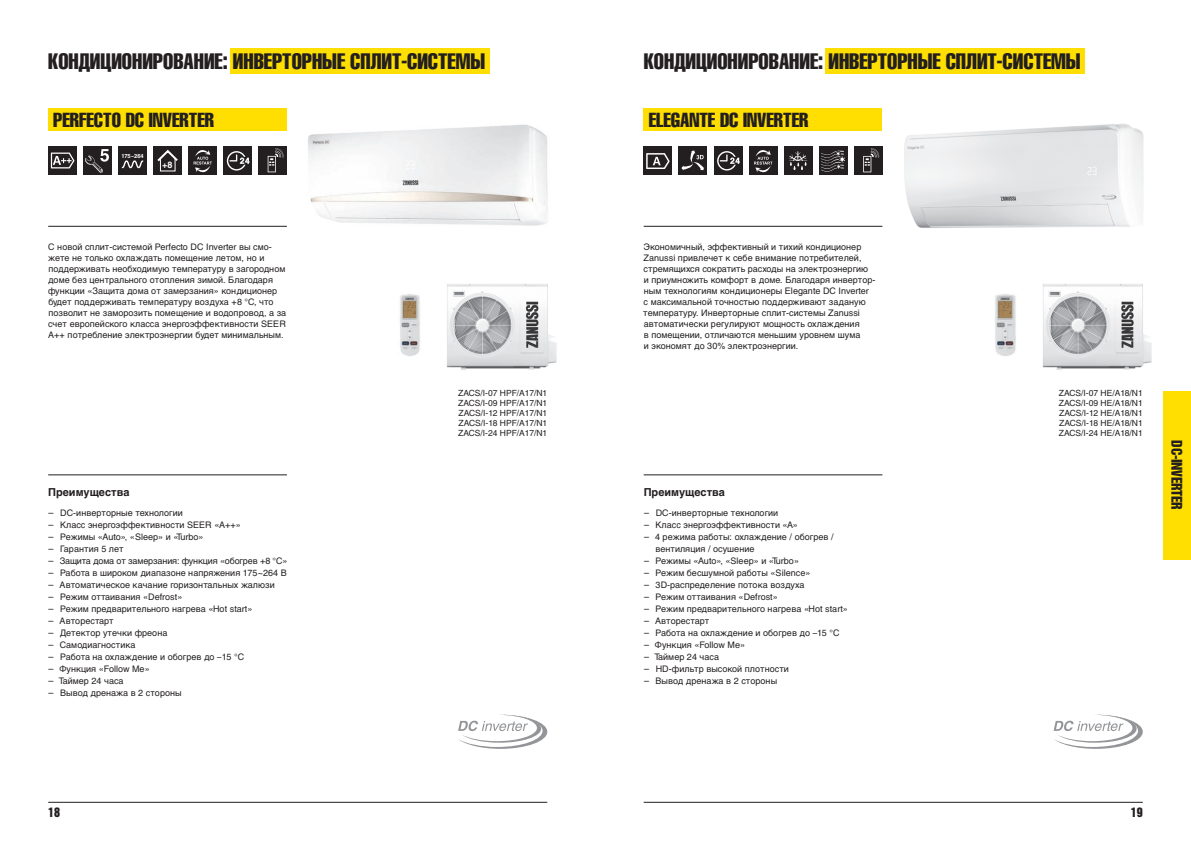
<style>
.page{position:relative;width:1191px;height:842px;background:#fff}
.page>*{position:absolute;margin:0;border:0;box-sizing:border-box;transform-origin:0 0}
.t1{font:extra-condensed 22px "Helvetica LTCYR";color:#231f20}
.t2{font:extra-condensed 20px "Helvetica LTCYR";color:#231f20}
.t3{font:13.5px "Helvetica Inserat LTCYR";color:#231f20}
.t4{font:12px "Helvetica Inserat LTCYR";color:#231f20}
.t5{font:700 11px "Helvetica LTCYR";color:#231f20}
.t6{font:9px/11px "Helvetica LTCYR";letter-spacing:.005em;color:#231f20}
.t7{font:9px "Helvetica LTCYR";letter-spacing:-.015em;color:#231f20}
.t8{font:700 9px "Helvetica LTCYR";color:#fff}
.t9{font:8.5px/10px "Helvetica LTCYR";letter-spacing:-.04em;color:#231f20;text-align:justify}
.t10{font:700 5.7px "Helvetica LTCYR";color:#fff}
.s1{font-size:10px}
</style>
<div class="page">
<hr style="left:48px;top:802px;width:499px;height:1px;background:#231f20">
<div style="left:230px;top:48px;width:259px;height:26px;background:#ffdf01"></div>
<hr style="left:48px;top:474px;width:239px;height:1px;background:#231f20">
<hr style="left:48px;top:226px;width:239px;height:1px;background:#231f20">
<img style="left:400px;top:294px;width:20px;height:62px">
<img style="left:447px;top:284px;width:110px;height:86px">
<div style="left:48px;top:108px;width:238px;height:23px;background:#ffdf01"></div>
<svg style="left:458px;top:715px;width:89px;height:34px"></svg>
<div style="left:83px;top:147px;width:29px;height:28px;background:#231f20"></div>
<svg style="left:85px;top:149px;width:24px;height:24px"></svg>
<div style="left:153px;top:147px;width:29px;height:28px;background:#231f20"></div>
<div style="left:160px;top:158px;width:16px;height:13px;border:1px solid #fff"></div>
<svg style="left:157px;top:149px;width:21px;height:14px"></svg>
<div style="left:224px;top:147px;width:28px;height:28px;background:#231f20"></div>
<svg style="left:227px;top:151px;width:22px;height:20px"></svg>
<div style="left:189px;top:147px;width:28px;height:28px;background:#231f20"></div>
<svg style="left:194px;top:150px;width:18px;height:23px"></svg>
<hr style="left:643px;top:802px;width:499px;height:1px;background:#231f20">
<div style="left:1163px;top:391px;width:28px;height:168px;background:#ffdf01"></div>
<div style="left:825px;top:48px;width:259px;height:26px;background:#ffdf01"></div>
<hr style="left:643px;top:474px;width:239px;height:1px;background:#231f20">
<hr style="left:643px;top:226px;width:239px;height:1px;background:#231f20">
<img style="left:995px;top:294px;width:21px;height:62px">
<img style="left:1042px;top:284px;width:110px;height:86px">
<div style="left:643px;top:108px;width:239px;height:23px;background:#ffdf01"></div>
<svg style="left:1053px;top:715px;width:89px;height:34px"></svg>
<img style="left:904px;top:124px;width:240px;height:104px">
<div style="left:643px;top:147px;width:29px;height:28px;background:#231f20"></div>
<svg style="left:646px;top:153px;width:23px;height:16px"></svg>
<div style="left:819px;top:147px;width:28px;height:28px;background:#231f20"></div>
<svg style="left:821px;top:150px;width:24px;height:22px"></svg>
<div style="left:749px;top:147px;width:28px;height:28px;background:#231f20"></div>
<svg style="left:754px;top:150px;width:18px;height:23px"></svg>
<div style="left:714px;top:147px;width:28px;height:28px;background:#231f20"></div>
<svg style="left:717px;top:151px;width:23px;height:20px"></svg>
<div style="left:784px;top:147px;width:28px;height:28px;background:#231f20"></div>
<svg style="left:789px;top:151px;width:18px;height:19px"></svg>
<div style="left:854px;top:147px;width:28px;height:28px;background:#231f20"></div>
<svg style="left:863px;top:148px;width:16px;height:24px"></svg>
<div style="left:259px;top:147px;width:28px;height:28px;background:#231f20"></div>
<svg style="left:268px;top:148px;width:16px;height:24px"></svg>
<img style="left:308px;top:124px;width:240px;height:102px">
<div style="left:118px;top:147px;width:29px;height:28px;background:#231f20"></div>
<svg style="left:121px;top:160px;width:23px;height:9px"></svg>
<svg style="left:48px;top:147px;width:28px;height:28px"></svg>
<svg style="left:51px;top:153px;width:23px;height:15px"></svg>
<div style="left:679px;top:147px;width:28px;height:28px;background:#231f20"></div>
<svg style="left:681px;top:150px;width:23px;height:20px"></svg>
<h1 class="t1" style="left:48px;top:49px;width:438px">КОНДИЦИОНИРОВАНИЕ: ИНВЕРТОРНЫЕ СПЛИТ-СИСТЕМЫ</h1>
<h1 class="t1" style="left:643px;top:49px;width:438px">КОНДИЦИОНИРОВАНИЕ: ИНВЕРТОРНЫЕ СПЛИТ-СИСТЕМЫ</h1>
<h2 class="t2" style="left:53px;top:109px;width:162px">PERFECTO DC INVERTER</h2>
<h2 class="t2" style="left:648px;top:109px;width:161px">ELEGANTE DC INVERTER</h2>
<p class="t10" style="left:121px;top:153px;width:24px">175~264</p>
<p class="t8" style="left:162px;top:160px;width:12px">+8</p>
<p class="t6" style="left:48px;top:241px;width:240px">С новой сплит-системой Perfecto DC Inverter вы смо&shy;жете не только охлаждать помещение летом, но и поддерживать необходимую температуру в загородном доме без центрального отопления зимой. Благодаря функции «Защита дома от замерзания» кондиционер будет поддерживать температуру воздуха +8 °С, что позволит не заморозить помещение и водопровод, а за счет европейского класса энергоэффективности SEER A++ потребление электроэнергии будет минимальным.</p>
<p class="t6" style="left:643px;top:241px;width:234px">Экономичный, эффективный и тихий кондиционер Zanussi привлечет к себе внимание потребителей, стремящихся сократить расходы на электроэнергию<br>и приумножить комфорт в доме. Благодаря инвертор&shy;ным технологиям кондиционеры Elegante DC Inverter<br>с максимальной точностью поддерживают заданую температуру. Инверторные сплит-системы Zanussi автоматически регулируют мощность охлаждения<br>в помещении, отличаются меньшим уровнем шума<br>и экономят до 30% электроэнергии.</p>
<p class="t9" style="left:458px;top:388px;width:91px">ZACS/I-07 HPF/A17/N1<br>ZACS/I-09 HPF/A17/N1<br>ZACS/I-12 HPF/A17/N1<br>ZACS/I-18 HPF/A17/N1<br>ZACS/I-24 HPF/A17/N1</p>
<p class="t9" style="left:1058px;top:388px;width:85px">ZACS/I-07 HE/A18/N1<br>ZACS/I-09 HE/A18/N1<br>ZACS/I-12 HE/A18/N1<br>ZACS/I-18 HE/A18/N1<br>ZACS/I-24 HE/A18/N1</p>
<p class="t5" style="left:48px;top:486px;width:83px">Преимущества</p>
<p class="t6" style="left:49px;top:507px;width:136px"><span class="s1">–</span> DC-инверторные технологии</p>
<p class="t6" style="left:49px;top:519px;width:194px"><span class="s1">–</span> Класс энергоэффективности SEER «A++»</p>
<p class="t6" style="left:49px;top:531px;width:156px"><span class="s1">–</span> Режимы «Auto», «Sleep» и «Turbo»</p>
<p class="t6" style="left:49px;top:543px;width:77px"><span class="s1">–</span> Гарантия 5 лет</p>
<p class="t7" style="left:49px;top:556px;width:240px"><span class="s1">–</span> Защита дома от замерзания: функция «обогрев +8 °C»</p>
<p class="t6" style="left:49px;top:567px;width:240px"><span class="s1">–</span> Работа в широком диапазоне напряжения 175~264 В</p>
<p class="t6" style="left:49px;top:579px;width:228px"><span class="s1">–</span> Автоматическое качание горизонтальных жалюзи</p>
<p class="t6" style="left:49px;top:591px;width:135px"><span class="s1">–</span> Режим оттаивания «Defrost»</p>
<p class="t6" style="left:49px;top:603px;width:205px"><span class="s1">–</span> Режим предварительного нагрева «Hot start»</p>
<p class="t6" style="left:49px;top:615px;width:67px"><span class="s1">–</span> Авторестарт</p>
<p class="t6" style="left:49px;top:627px;width:120px"><span class="s1">–</span> Детектор утечки фреона</p>
<p class="t6" style="left:49px;top:639px;width:88px"><span class="s1">–</span> Самодиагностика</p>
<p class="t6" style="left:49px;top:651px;width:197px"><span class="s1">–</span> Работа на охлаждение и обогрев до –15 °C</p>
<p class="t6" style="left:49px;top:663px;width:103px"><span class="s1">–</span> Функция «Follow Me»</p>
<p class="t6" style="left:49px;top:675px;width:77px"><span class="s1">–</span> Таймер 24 часа</p>
<p class="t6" style="left:49px;top:687px;width:135px"><span class="s1">–</span> Вывод дренажа в 2 стороны</p>
<p class="t5" style="left:643px;top:486px;width:83px">Преимущества</p>
<p class="t6" style="left:644px;top:507px;width:136px"><span class="s1">–</span> DC-инверторные технологии</p>
<p class="t6" style="left:644px;top:519px;width:155px"><span class="s1">–</span> Класс энергоэффективности «A»</p>
<p class="t6" style="left:655px;top:531px;width:180px;line-height:12px;text-indent:-11px"><span class="s1">–</span> 4 режима работы: охлаждение / обогрев / вентиляция / осушение</p>
<p class="t6" style="left:644px;top:555px;width:156px"><span class="s1">–</span> Режимы «Auto», «Sleep» и «Turbo»</p>
<p class="t6" style="left:644px;top:567px;width:168px"><span class="s1">–</span> Режим бесшумной работы «Silence»</p>
<p class="t6" style="left:644px;top:579px;width:162px"><span class="s1">–</span> 3D-распределение потока воздуха</p>
<p class="t6" style="left:644px;top:591px;width:135px"><span class="s1">–</span> Режим оттаивания «Defrost»</p>
<p class="t6" style="left:644px;top:603px;width:205px"><span class="s1">–</span> Режим предварительного нагрева «Hot start»</p>
<p class="t6" style="left:644px;top:615px;width:67px"><span class="s1">–</span> Авторестарт</p>
<p class="t6" style="left:644px;top:627px;width:197px"><span class="s1">–</span> Работа на охлаждение и обогрев до –15 °C</p>
<p class="t6" style="left:644px;top:639px;width:103px"><span class="s1">–</span> Функция «Follow Me»</p>
<p class="t6" style="left:644px;top:651px;width:77px"><span class="s1">–</span> Таймер 24 часа</p>
<p class="t6" style="left:644px;top:663px;width:146px"><span class="s1">–</span> HD-фильтр высокой плотности</p>
<p class="t6" style="left:644px;top:675px;width:135px"><span class="s1">–</span> Вывод дренажа в 2 стороны</p>
<h3 class="t3" style="left:1185px;top:440px;width:71px;rotate:90deg">DC-INVERTER</h3>
<h3 class="t4" style="left:48px;top:805px;width:13px">18</h3>
<h3 class="t4" style="left:1130px;top:805px;width:13px">19</h3>
</div>
